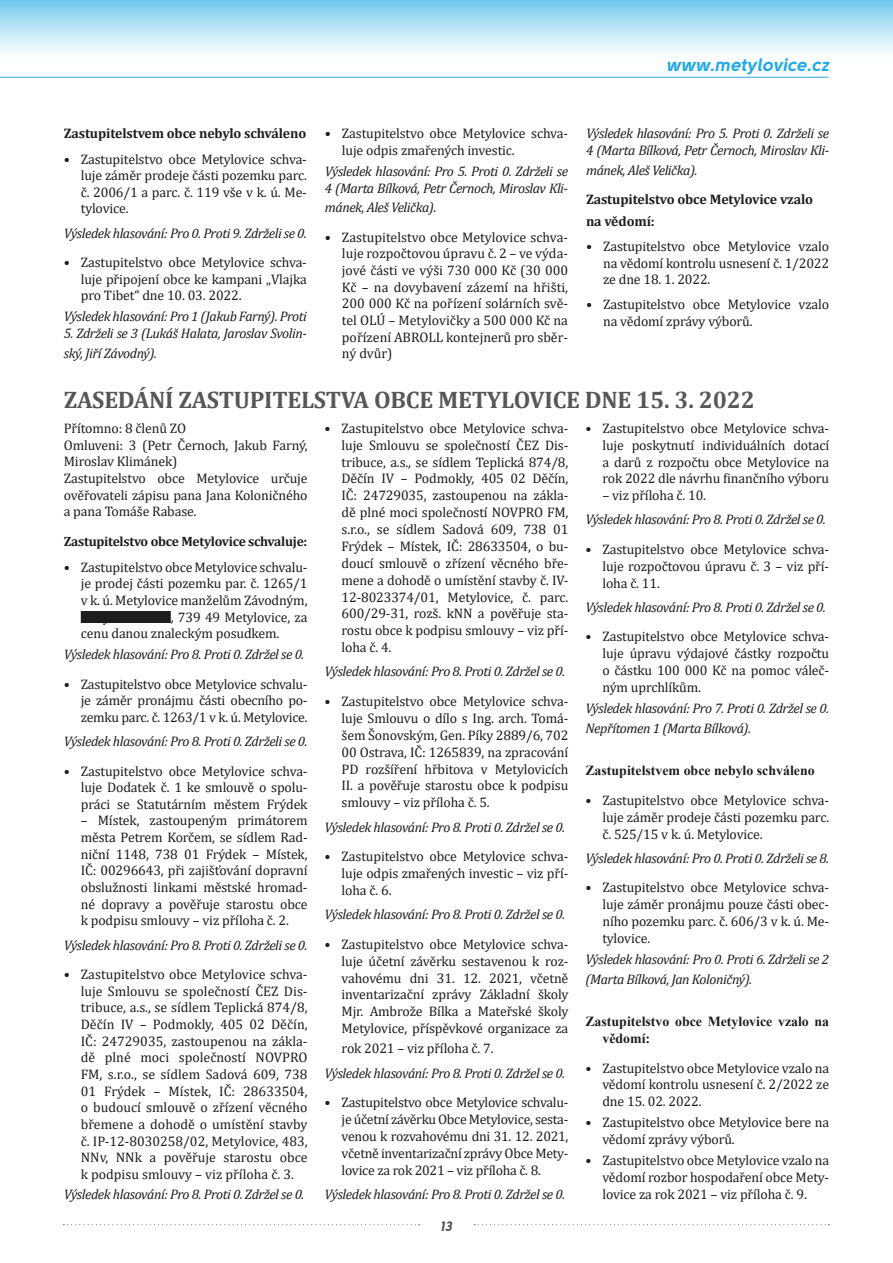
<style>
.page{position:relative;width:893px;height:1263px;background:#fff}
.page>*{position:absolute;margin:0;border:0;box-sizing:border-box;transform-origin:0 0}
.t1{font:700 24px "Cambria";letter-spacing:-.01em;color:#575756}
.t2{font:18px "Solomon Sans Bold Italic";letter-spacing:.01em;color:#24aae2}
.t3{font:13.8px/16.8px "Cambria";letter-spacing:-.01em;color:#1d1d1b;text-align:justify}
.t4{font:italic 13.8px/16.6px "Cambria";letter-spacing:-.03em;color:#1d1d1b}
.t5{font:700 13.8px/21.6px "Cambria";letter-spacing:-.01em;color:#1d1d1b}
.t6{font:700 13.8px/16.8px "Times New Roman";color:#1d1d1b}
.t7{font:700 13.5px "Cambria";letter-spacing:-.02em;color:#1d1d1b}
.t8{font:13.5px "Solomon Sans Bold Italic";color:#4d4c4c}
</style>
<div class="page">
<div style="left:0;top:0;width:893px;height:77px;background:linear-gradient(to bottom,#7dcded,#fff)"></div>
<svg style="left:63px;top:1224px;width:357px;height:1px"></svg>
<svg style="left:474px;top:1224px;width:355px;height:1px"></svg>
<hr style="left:0;top:77px;width:828px;height:1px;background:#23abe3">
<div style="left:81px;top:611px;width:90px;height:12px;background:#1d1d1b"></div>
<h2 class="t2" style="left:666px;top:54px;width:164px">www.metylovice.cz</h2>
<p class="t5" style="left:64px;top:122px;width:244px">Zastupitelstvem obce nebylo schváleno</p>
<p class="t3" style="left:81px;top:150px;width:228px;text-indent:-17px">• Zastupitelstvo obce Metylovice schva&shy;luje záměr prodeje části pozemku parc. č. 2006/1 a parc. č. 119 vše v k. ú. Me&shy;tylovice.</p>
<p class="t4" style="left:64px;top:224px;width:245px">Výsledek hlasování: Pro 0. Proti 9. Zdrželi se 0.</p>
<p class="t3" style="left:81px;top:254px;width:228px;text-indent:-17px">• Zastupitelstvo obce Metylovice schva&shy;luje připojení obce ke kampani „Vlajka pro Tibet“ dne 10. 03. 2022.</p>
<p class="t4" style="left:64px;top:307px;width:245px">Výsledek hlasování: Pro 1 (Jakub Farný). Proti</p>
<p class="t4" style="left:64px;top:323px;width:245px;line-height:19.8px">5. Zdrželi se 3 (Lukáš Halata, Jaroslav Svolin&shy;ský, Jiří Závodný).</p>
<p class="t3" style="left:342px;top:125px;width:228px;text-indent:-17px">• Zastupitelstvo obce Metylovice schva&shy;luje odpis zmařených investic.</p>
<p class="t4" style="left:325px;top:162px;width:245px">Výsledek hlasování: Pro 5. Proti 0. Zdrželi se<br>4 (Marta Bílková, Petr Černoch, Miroslav Kli-</p>
<p class="t4" style="left:325px;top:199px;width:113px">mánek, Aleš Velička).</p>
<p class="t3" style="left:342px;top:229px;width:228px;text-indent:-17px">• Zastupitelstvo obce Metylovice schva&shy;luje rozpočtovou úpravu č. 2 – ve výda&shy;jové části ve výši 730 000 Kč (30 000<br>Kč – na dovybavení zázemí na hřišti, 200 000 Kč na pořízení solárních svě&shy;tel OLÚ – Metylovičky a 500 000 Kč na pořízení ABROLL kontejnerů pro sběr&shy;ný dvůr)</p>
<p class="t4" style="left:586px;top:125px;width:245px">Výsledek hlasování: Pro 5. Proti 0. Zdrželi se<br>4 (Marta Bílková, Petr Černoch, Miroslav Kli-</p>
<p class="t4" style="left:586px;top:161px;width:113px">mánek, Aleš Velička).</p>
<p class="t5" style="left:586px;top:188px;width:228px">Zastupitelstvo obce Metylovice vzalo na vědomí:</p>
<p class="t3" style="left:603px;top:238px;width:228px;text-indent:-17px">• Zastupitelstvo obce Metylovice vzalo na vědomí kontrolu usnesení č. 1/2022 ze dne 18. 1. 2022.</p>
<p class="t3" style="left:603px;top:296px;width:228px;text-indent:-17px">• Zastupitelstvo obce Metylovice vzalo na vědomí zprávy výborů.</p>
<h1 class="t1" style="left:64px;top:383px;width:693px">ZASEDÁNÍ ZASTUPITELSTVA OBCE METYLOVICE DNE 15. 3. 2022</h1>
<p class="t3" style="left:64px;top:420px;width:245px;text-align:left">Přítomno: 8 členů ZO<br>Omluveni: 3 (Petr Černoch, Jakub Farný,<br>Miroslav Klimánek)<br>Zastupitelstvo obce Metylovice určuje ověřovateli zápisu pana Jana Koloničného a pana Tomáše Rabase.</p>
<p class="t7" style="left:64px;top:532px;width:245px">Zastupitelstvo obce Metylovice schvaluje:</p>
<p class="t3" style="left:81px;top:558px;width:228px;text-indent:-17px">• Zastupitelstvo obce Metylovice schvalu&shy;je prodej části pozemku par. č. 1265/1 v k. ú. Metylovice manželům Závodným, Metylovice 282, 739 49 Metylovice, za cenu danou znaleckým posudkem.</p>
<p class="t4" style="left:64px;top:646px;width:242px">Výsledek hlasování: Pro 8. Proti 0. Zdržel se 0.</p>
<p class="t3" style="left:81px;top:675px;width:228px;text-indent:-17px">• Zastupitelstvo obce Metylovice schvalu&shy;je záměr pronájmu části obecního po&shy;zemku parc. č. 1263/1 v k. ú. Metylovice.</p>
<p class="t4" style="left:64px;top:732px;width:245px">Výsledek hlasování: Pro 8. Proti 0. Zdrželi se 0.</p>
<p class="t3" style="left:81px;top:762px;width:228px;text-indent:-17px">• Zastupitelstvo obce Metylovice schva&shy;luje Dodatek č. 1 ke smlouvě o spolu&shy;práci se Statutárním městem Frýdek</p>
<p class="t3" style="left:81px;top:812px;width:228px">– Místek, zastoupeným primátorem města Petrem Korčem, se sídlem Rad&shy;niční 1148, 738 01 Frýdek – Místek, IČ: 00296643, při zajišťování dopravní obslužnosti linkami městské hromad&shy;né dopravy a pověřuje starostu obce k podpisu smlouvy – viz příloha č. 2.</p>
<p class="t4" style="left:64px;top:936px;width:245px">Výsledek hlasování: Pro 8. Proti 0. Zdrželi se 0.</p>
<p class="t3" style="left:81px;top:966px;width:228px;text-indent:-17px">• Zastupitelstvo obce Metylovice schva&shy;luje Smlouvu se společností ČEZ Dis&shy;tribuce, a.s., se sídlem Teplická 874/8, Děčín IV – Podmokly, 405 02 Děčín, IČ: 24729035, zastoupenou na zákla&shy;dě plné moci společností NOVPRO FM, s.r.o., se sídlem Sadová 609, 738<br>01 Frýdek – Místek, IČ: 28633504, o budoucí smlouvě o zřízení věcného břemene a dohodě o umístění stavby č. IP-12-8030258/02, Metylovice, 483, NNv, NNk a pověřuje starostu obce k podpisu smlouvy – viz příloha č. 3.</p>
<p class="t4" style="left:64px;top:1185px;width:242px">Výsledek hlasování: Pro 8. Proti 0. Zdržel se 0.</p>
<p class="t3" style="left:342px;top:420px;width:228px;text-indent:-17px">• Zastupitelstvo obce Metylovice schva&shy;luje Smlouvu se společností ČEZ Dis&shy;tribuce, a.s., se sídlem Teplická 874/8, Děčín IV – Podmokly, 405 02 Děčín, IČ: 24729035, zastoupenou na zákla&shy;dě plné moci společností NOVPRO FM, s.r.o., se sídlem Sadová 609, 738 01<br>Frýdek – Místek, IČ: 28633504, o bu&shy;doucí smlouvě o zřízení věcného bře&shy;mene a dohodě o umístění stavby č. IV-12-8023374/01, Metylovice, č. parc.<br>600/29-31, rozš. kNN a pověřuje sta&shy;rostu obce k podpisu smlouvy – viz pří&shy;loha č. 4.</p>
<p class="t4" style="left:325px;top:663px;width:242px">Výsledek hlasování: Pro 8. Proti 0. Zdržel se 0.</p>
<p class="t3" style="left:342px;top:693px;width:228px;text-indent:-17px">• Zastupitelstvo obce Metylovice schva&shy;luje Smlouvu o dílo s Ing. arch. Tomá&shy;šem Šonovským, Gen. Píky 2889/6, 702<br>00 Ostrava, IČ: 1265839, na zpracování PD rozšíření hřbitova v Metylovicích II. a pověřuje starostu obce k podpisu smlouvy – viz příloha č. 5.</p>
<p class="t4" style="left:325px;top:818px;width:242px">Výsledek hlasování: Pro 8. Proti 0. Zdržel se 0.</p>
<p class="t3" style="left:342px;top:848px;width:228px;text-indent:-17px">• Zastupitelstvo obce Metylovice schva&shy;luje odpis zmařených investic – viz pří&shy;loha č. 6.</p>
<p class="t4" style="left:325px;top:906px;width:242px">Výsledek hlasování: Pro 8. Proti 0. Zdržel se 0.</p>
<p class="t3" style="left:342px;top:936px;width:228px;text-indent:-17px">• Zastupitelstvo obce Metylovice schva&shy;luje účetní závěrku sestavenou k roz&shy;vahovému dni 31. 12. 2021, včetně inventarizační zprávy Základní školy Mjr. Ambrože Bílka a Mateřské školy Metylovice, příspěvkové organizace za</p>
<p class="t3" style="left:342px;top:1040px;width:153px">rok 2021 – viz příloha č. 7.</p>
<p class="t4" style="left:325px;top:1064px;width:242px">Výsledek hlasování: Pro 8. Proti 0. Zdržel se 0.</p>
<p class="t3" style="left:342px;top:1094px;width:228px;text-indent:-17px">• Zastupitelstvo obce Metylovice schvalu&shy;je účetní závěrku Obce Metylovice, sesta&shy;venou k rozvahovému dni 31. 12. 2021, včetně inventarizační zprávy Obce Mety&shy;lovice za rok 2021 – viz příloha č. 8.</p>
<p class="t4" style="left:325px;top:1185px;width:242px">Výsledek hlasování: Pro 8. Proti 0. Zdržel se 0.</p>
<p class="t3" style="left:602px;top:420px;width:228px;text-indent:-17px">• Zastupitelstvo obce Metylovice schva&shy;luje poskytnutí individuálních dotací a darů z rozpočtu obce Metylovice na rok 2022 dle návrhu finančního výboru</p>
<p class="t3" style="left:602px;top:487px;width:105px">– viz příloha č. 10.</p>
<p class="t4" style="left:585px;top:511px;width:242px">Výsledek hlasování: Pro 8. Proti 0. Zdržel se 0.</p>
<p class="t3" style="left:602px;top:541px;width:228px;text-indent:-17px">• Zastupitelstvo obce Metylovice schva&shy;luje rozpočtovou úpravu č. 3 – viz pří&shy;loha č. 11.</p>
<p class="t4" style="left:585px;top:598px;width:242px">Výsledek hlasování: Pro 8. Proti 0. Zdržel se 0.</p>
<p class="t3" style="left:602px;top:628px;width:228px;text-indent:-17px">• Zastupitelstvo obce Metylovice schva&shy;luje úpravu výdajové částky rozpočtu o částku 100 000 Kč na pomoc váleč&shy;ným uprchlíkům.</p>
<p class="t4" style="left:585px;top:698px;width:245px;line-height:20px">Výsledek hlasování: Pro 7. Proti 0. Zdržel se 0.<br>Nepřítomen 1 (Marta Bílková).</p>
<p class="t6" style="left:585px;top:762px;width:231px">Zastupitelstvem obce nebylo schváleno</p>
<p class="t3" style="left:602px;top:792px;width:228px;text-indent:-17px">• Zastupitelstvo obce Metylovice schva&shy;luje záměr prodeje části pozemku parc. č. 525/15 v k. ú. Metylovice.</p>
<p class="t4" style="left:585px;top:849px;width:245px">Výsledek hlasování: Pro 0. Proti 0. Zdrželi se 8.</p>
<p class="t3" style="left:602px;top:879px;width:228px;text-indent:-17px">• Zastupitelstvo obce Metylovice schva&shy;luje záměr pronájmu pouze části obec&shy;ního pozemku parc. č. 606/3 v k. ú. Me&shy;tylovice.</p>
<p class="t4" style="left:585px;top:948px;width:245px;line-height:20px">Výsledek hlasování: Pro 0. Proti 6. Zdrželi se 2 (Marta Bílková, Jan Koloničný).</p>
<p class="t6" style="left:602px;top:1013px;width:228px;text-indent:-17px">Zastupitelstvo obce Metylovice vzalo na vědomí:</p>
<p class="t3" style="left:602px;top:1059px;width:228px;text-indent:-17px">• Zastupitelstvo obce Metylovice vzalo na vědomí kontrolu usnesení č. 2/2022 ze dne 15. 02. 2022.</p>
<p class="t3" style="left:602px;top:1114px;width:228px;text-indent:-17px">• Zastupitelstvo obce Metylovice bere na vědomí zprávy výborů.</p>
<p class="t3" style="left:602px;top:1152px;width:228px;text-indent:-17px">• Zastupitelstvo obce Metylovice vzalo na vědomí rozbor hospodaření obce Mety&shy;lovice za rok 2021 – viz příloha č. 9.</p>
<p class="t8" style="left:441px;top:1218px;width:13px">13</p>
</div>
